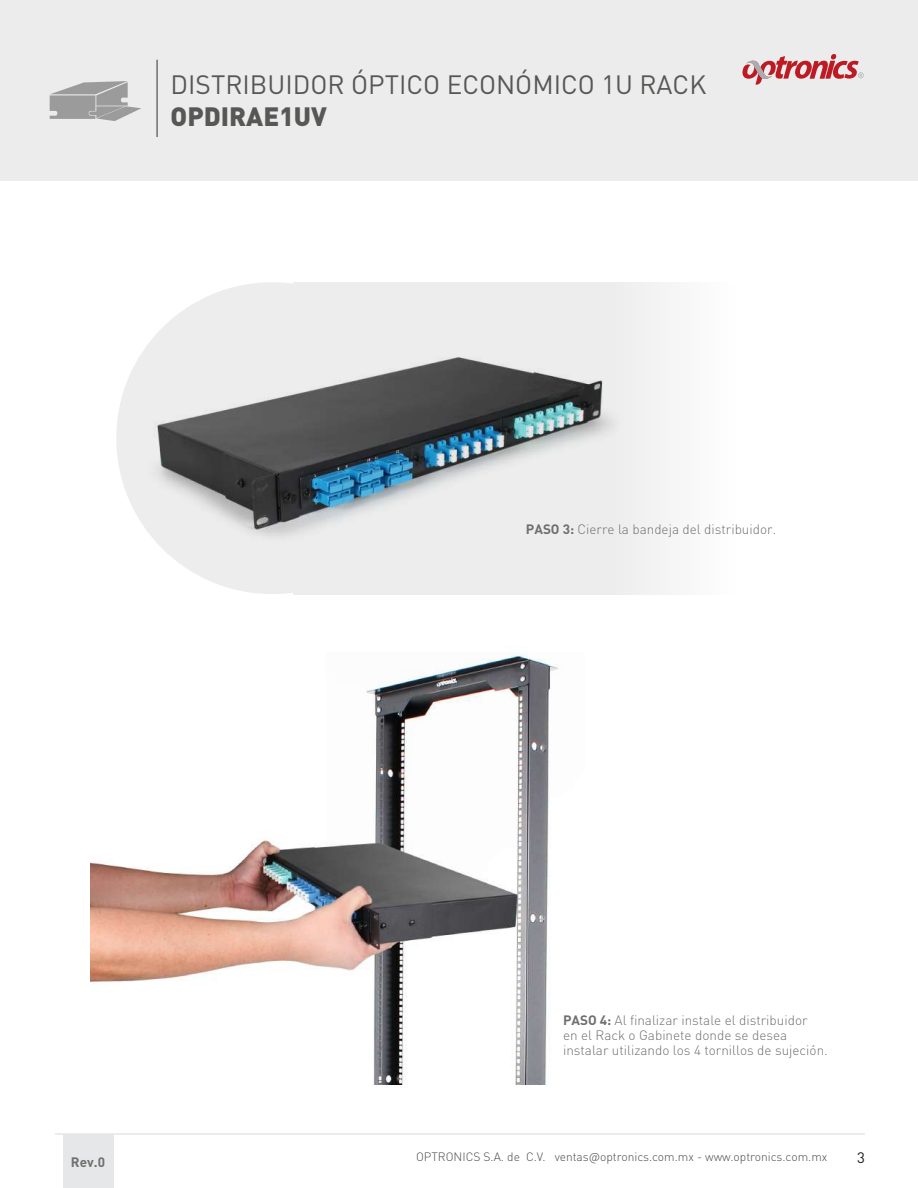
<style>
.page{position:relative;width:918px;height:1188px;background:#fff}
.page>*{position:absolute;margin:0;border:0;box-sizing:border-box;transform-origin:0 0}
.t1{font:26.25px "DIN Pro";color:#575756}
.t2{font:900 26.25px "DIN Pro";color:#575756}
.t3{font:15px "DIN Pro";color:#1d1d1b}
.t4{font:300 13.5px/15px "DIN Pro";color:#6f6f6e}
.t5{font:700 13.5px "DIN Pro";color:#6f6f6e}
.t6{font:300 12px "DIN Pro";color:#4a4a49}
.s1{font-weight:700}
</style>
<div class="page">
<div style="left:0;top:0;width:918px;height:181px;background:#ececec"></div>
<svg style="left:742px;top:54px;width:122px;height:31px"></svg>
<hr style="left:55px;top:1134px;width:810px;height:1px;background:#d9d9d9">
<div style="left:63px;top:1134px;width:50px;height:53px;background:#e6e7e8"></div>
<div style="left:293px;top:282px;width:444px;height:312px;background:linear-gradient(to right,#e9e9e9,#f5f5f5)"></div>
<div style="left:116px;top:282px;width:312px;height:312px;background:#ededed;border-radius:50%"></div>
<hr style="left:156px;top:60px;width:2px;height:77px;background:#666565">
<svg style="left:50px;top:81px;width:91px;height:40px"></svg>
<img style="left:116px;top:317px;width:584px;height:266px">
<img style="left:90px;top:650px;width:468px;height:435px">
<h1 class="t1" style="left:171px;top:67px;width:537px">DISTRIBUIDOR ÓPTICO ECONÓMICO 1U RACK</h1>
<h1 class="t2" style="left:171px;top:98px;width:158px">OPDIRAE1UV</h1>
<p class="t4" style="left:526px;top:521px;width:252px"><span class="s1">PASO 3:</span> Cierre la bandeja del distribuidor.</p>
<p class="t4" style="left:563px;top:1012px;width:266px"><span class="s1">PASO 4:</span> Al finalizar instale el distribuidor<br>en el Rack o Gabinete donde se desea instalar utilizando los 4 tornillos de sujeción.</p>
<p class="t5" style="left:71px;top:1153px;width:36px">Rev.0</p>
<p class="t6" style="left:416px;top:1149px;width:413px">OPTRONICS S.A. de C.V. ventas@optronics.com.mx - www.optronics.com.mx</p>
<p class="t3" style="left:857px;top:1148px;width:9px">3</p>
</div>
